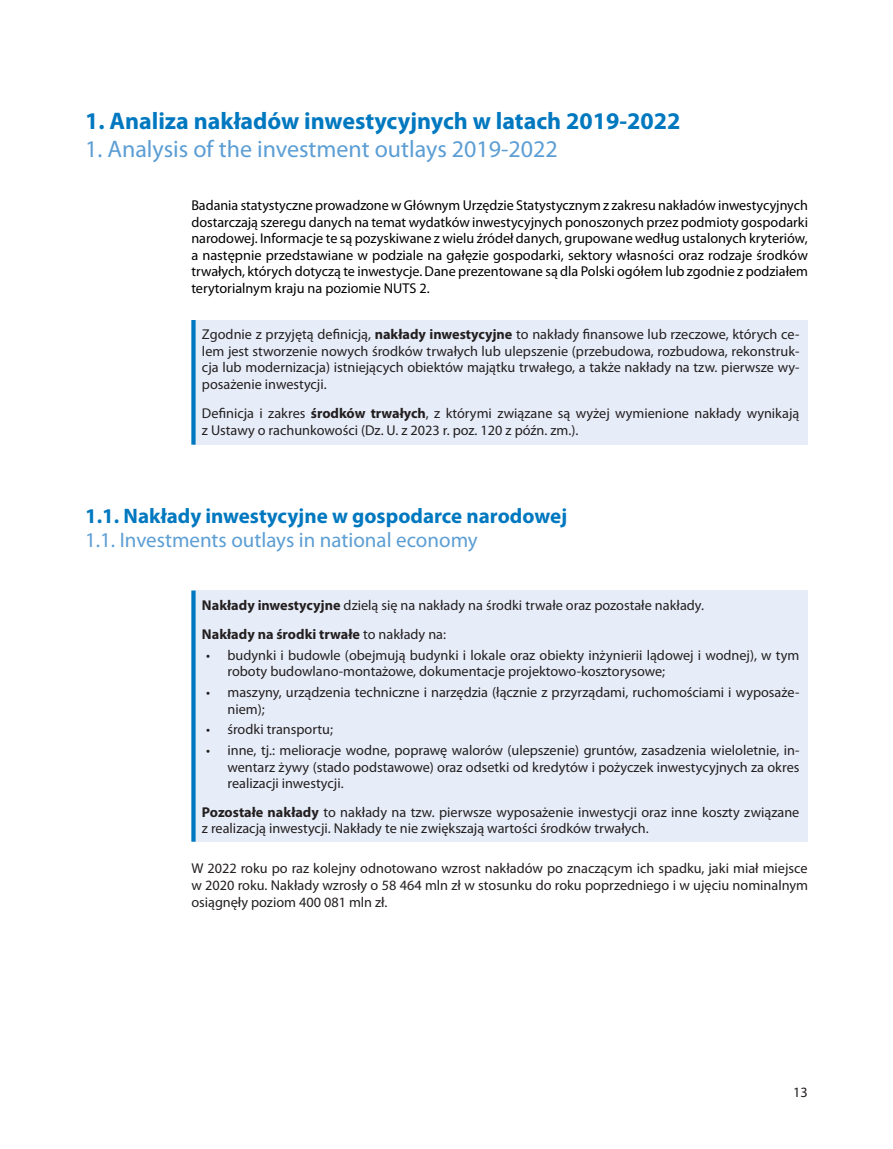
<style>
.page{position:relative;width:893px;height:1149px;background:#fff}
.page>*{position:absolute;margin:0;border:0;box-sizing:border-box;transform-origin:0 0}
.tytuł_polski_I_rzędu{font:700 24px "Myriad Pro";color:#0078c0}
.tytuł_ang_I_rzędu{font:24px "Myriad Pro";color:#5c9ed4}
.tytuł_polski_II_rzedu{font:700 21px "Myriad Pro";color:#0078c0}
.tytul_ang_II_rzędu{font:21px "Myriad Pro";color:#5c9ed4}
._01_tekst_podstawowy{font:14.25px/16.5px "Myriad Pro";color:#231f20}
._01_tekst_podstawowy-2{font:14.25px/16.5px "Myriad Pro";color:#000;text-align:justify}
.t1{font:700 14.25px "Myriad Pro";color:#231f20}
.s1{font-weight:700}
.s2{font-weight:400}
</style>
<div class="page">
<div style="left:193px;top:320px;width:615px;height:124px;background:#e7edf8"></div>
<div style="left:191px;top:320px;width:5px;height:124px;background:#0078c0"></div>
<div style="left:193px;top:590px;width:615px;height:251px;background:#e7edf8"></div>
<div style="left:191px;top:590px;width:5px;height:251px;background:#0078c0"></div>
<p class="tytuł_polski_I_rzędu" style="left:85px;top:105px;width:597px">1. Analiza nakładów inwestycyjnych w latach 2019-2022</p>
<p class="tytuł_ang_I_rzędu" style="left:85px;top:135px;width:474px">1. Analysis of the investment outlays 2019-2022</p>
<p class="_01_tekst_podstawowy-2" style="left:191px;top:197px;width:618px">Badania statystyczne prowadzone w Głównym Urzędzie Statystycznym z zakresu nakładów inwestycyjnych dostarczają szeregu danych na temat wydatków inwestycyjnych ponoszonych przez podmioty gospodarki narodowej. Informacje te są pozyskiwane z wielu źródeł danych, grupowane według ustalonych kryteriów, a następnie przedstawiane w podziale na gałęzie gospodarki, sektory własności oraz rodzaje środków trwałych, których dotyczą te inwestycje. Dane prezentowane są dla Polski ogółem lub zgodnie z podziałem terytorialnym kraju na poziomie NUTS 2.</p>
<p class="_01_tekst_podstawowy" style="left:202px;top:326px;width:599px;text-align:justify">Zgodnie z przyjętą definicją, <span class="s1">nakłady inwestycyjne</span> to nakłady finansowe lub rzeczowe, których ce&shy;lem jest stworzenie nowych środków trwałych lub ulepszenie (przebudowa, rozbudowa, rekonstruk&shy;cja lub modernizacja) istniejących obiektów majątku trwałego, a także nakłady na tzw. pierwsze wy&shy;posażenie inwestycji.</p>
<p class="_01_tekst_podstawowy" style="left:202px;top:404px;width:599px">Definicja i zakres <span class="s1">środków trwałych</span>, z którymi związane są wyżej wymienione nakłady wynikają z Ustawy o rachunkowości (Dz. U. z 2023 r. poz. 120 z późn. zm.).</p>
<p class="tytuł_polski_II_rzedu" style="left:85px;top:502px;width:484px">1.1. Nakłady inwestycyjne w gospodarce narodowej</p>
<p class="tytul_ang_II_rzędu" style="left:85px;top:527px;width:394px">1.1. Investments outlays in national economy</p>
<p class="_01_tekst_podstawowy" style="left:202px;top:596px;width:504px"><span class="s1">Nakłady inwestycyjne</span> dzielą się na nakłady na środki trwałe oraz pozostałe nakłady.</p>
<p class="t1" style="left:202px;top:624px;width:246px">Nakłady na środki trwałe <span class="s2">to nakłady na:</span></p>
<p class="_01_tekst_podstawowy" style="left:227px;top:646px;width:573px;text-indent:-21px">• budynki i budowle (obejmują budynki i lokale oraz obiekty inżynierii lądowej i wodnej), w tym roboty budowlano-montażowe, dokumentacje projektowo-kosztorysowe;</p>
<p class="_01_tekst_podstawowy" style="left:227px;top:683px;width:573px;text-indent:-21px">• maszyny, urządzenia techniczne i narzędzia (łącznie z przyrządami, ruchomościami i wyposaże&shy;niem);</p>
<p class="_01_tekst_podstawowy" style="left:206px;top:720px;width:128px">• środki transportu;</p>
<p class="_01_tekst_podstawowy" style="left:227px;top:741px;width:573px;text-align:justify;text-indent:-21px">• inne, tj.: melioracje wodne, poprawę walorów (ulepszenie) gruntów, zasadzenia wieloletnie, in&shy;wentarz żywy (stado podstawowe) oraz odsetki od kredytów i pożyczek inwestycyjnych za okres realizacji inwestycji.</p>
<p class="_01_tekst_podstawowy" style="left:202px;top:803px;width:599px"><span class="s1">Pozostałe nakłady</span> to nakłady na tzw. pierwsze wyposażenie inwestycji oraz inne koszty związane z realizacją inwestycji. Nakłady te nie zwiększają wartości środków trwałych.</p>
<p class="_01_tekst_podstawowy" style="left:191px;top:860px;width:618px;text-align:justify">W 2022 roku po raz kolejny odnotowano wzrost nakładów po znaczącym ich spadku, jaki miał miejsce w 2020 roku. Nakłady wzrosły o 58 464 mln zł w stosunku do roku poprzedniego i w ujęciu nominalnym osiągnęły poziom 400 081 mln zł.</p>
<p class="_01_tekst_podstawowy" style="left:793px;top:1083px;width:16px">13</p>
</div>
